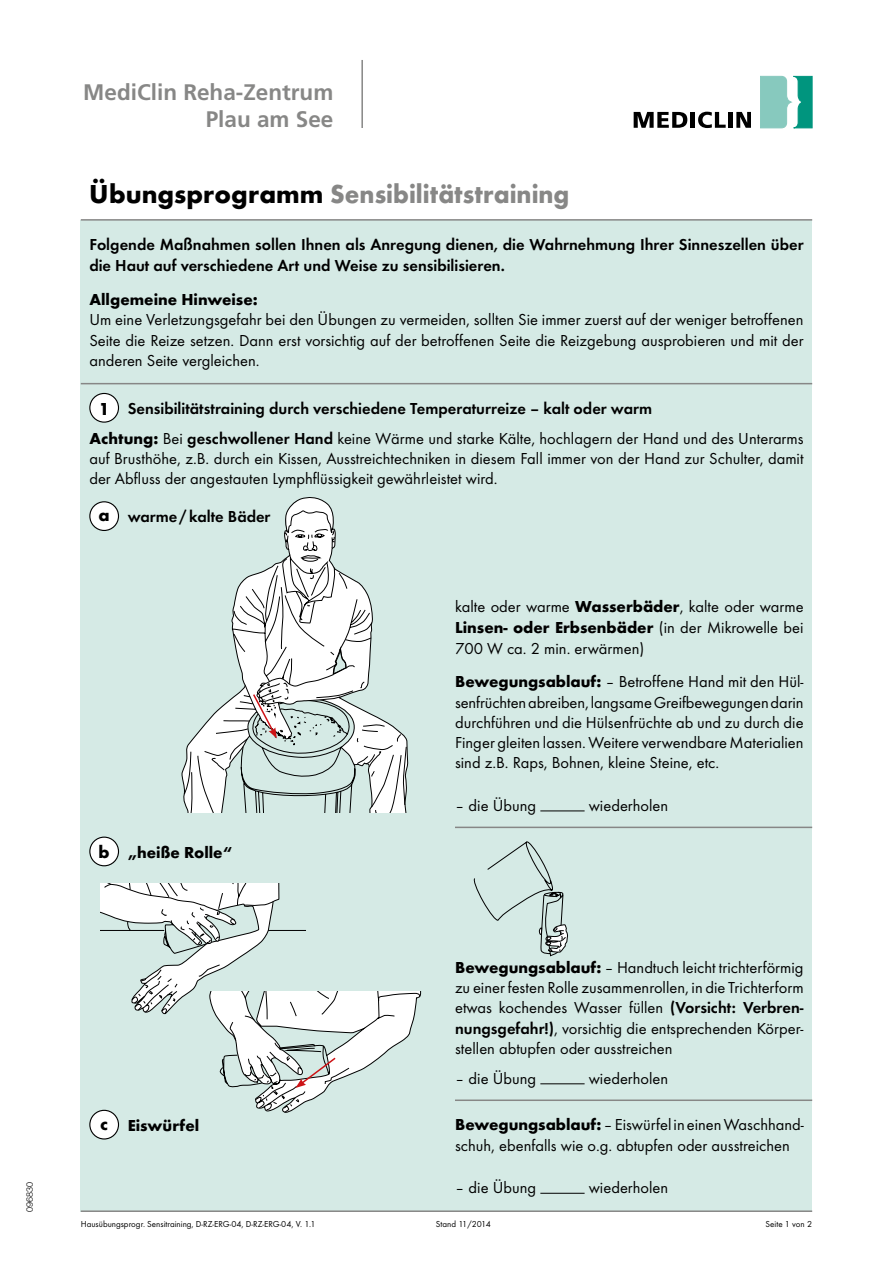
<style>
.page{position:relative;width:893px;height:1263px;background:#fff}
.page>*{position:absolute;margin:0;border:0;box-sizing:border-box;transform-origin:0 0}
.t1{font:700 27px "Futura T";color:#878786;scale:.95 1}
.t2{font:700 22.5px/26.7px "Frutiger";color:#878786;text-align:right}
.t3{font:700 18px "Futura T";color:#000}
.t4{font:16.5px/20.2px "Futura T";color:#000;text-align:justify}
.t5{font:600 16.5px/20.2px "Futura T";color:#000}
.t6{font:700 16.5px "Futura T";color:#000}
.t7{font:9px "Futura T";color:#000}
.t8{font:300 9px "Helvetica Neue";color:#000}
.s1{color:#000}
.s2{font-weight:700}
.s3{font-weight:600}
</style>
<div class="page">
<div style="left:81px;top:221px;width:731px;height:991px;background:#d5eae5"></div>
<hr style="left:361px;top:60px;width:2px;height:68px;background:#878786">
<hr style="left:81px;top:1210px;width:731px;height:2px;background:#878786">
<hr style="left:81px;top:383px;width:731px;height:1px;background:#878786">
<hr style="left:455px;top:827px;width:357px;height:1px;background:#878786">
<hr style="left:455px;top:1099px;width:357px;height:2px;background:#878786">
<hr style="left:81px;top:219px;width:731px;height:2px;background:#878786">
<svg style="left:184px;top:536px;width:223px;height:277px"></svg>
<svg style="left:284px;top:497px;width:52px;height:39px"></svg>
<svg style="left:473px;top:841px;width:95px;height:116px"></svg>
<svg style="left:101px;top:883px;width:321px;height:232px"></svg>
<svg style="left:251px;top:637px;width:121px;height:127px"></svg>
<svg style="left:760px;top:76px;width:53px;height:53px"></svg>
<svg style="left:634px;top:112px;width:53px;height:16px"></svg>
<hr style="left:691px;top:112px;width:4px;height:16px;background:#000">
<svg style="left:698px;top:112px;width:28px;height:16px"></svg>
<hr style="left:728px;top:112px;width:4px;height:16px;background:#000">
<svg style="left:736px;top:112px;width:15px;height:16px"></svg>
<div style="left:90px;top:393px;width:28px;height:29px;background:#fff;border-radius:50%"></div>
<div style="left:89px;top:393px;width:30px;height:30px;border:1px solid #000;border-radius:50%"></div>
<div style="left:90px;top:502px;width:28px;height:28px;background:#fff;border-radius:50%"></div>
<div style="left:89px;top:501px;width:30px;height:30px;border:1px solid #000;border-radius:50%"></div>
<div style="left:90px;top:837px;width:28px;height:29px;background:#fff;border-radius:50%"></div>
<div style="left:89px;top:836px;width:30px;height:30px;border:1px solid #000;border-radius:50%"></div>
<div style="left:90px;top:1110px;width:28px;height:29px;background:#fff;border-radius:50%"></div>
<div style="left:89px;top:1110px;width:30px;height:29px;border:1px solid #000;border-radius:50%"></div>
<hr style="left:540px;top:811px;width:45px;height:1px;background:#000">
<hr style="left:540px;top:1083px;width:45px;height:1px;background:#000">
<hr style="left:540px;top:1193px;width:45px;height:1px;background:#000">
<p class="t8" style="left:24px;top:1212px;width:32px;rotate:-90deg">096830</p>
<h2 class="t2" style="left:83px;top:79px;width:252px">MediClin Reha-Zentrum<br>Plau am See</h2>
<h1 class="t1" style="left:89px;top:178px;width:507px"><span class="s1">Übungsprogramm</span> Sensibilitätstraining</h1>
<p class="t5" style="left:89px;top:234px;width:716px">Folgende Maßnahmen sollen Ihnen als Anregung dienen, die Wahrnehmung Ihrer Sinneszellen über die Haut auf verschiedene Art und Weise zu sensibilisieren.</p>
<p class="t6" style="left:89px;top:290px;width:170px">Allgemeine Hinweise:</p>
<p class="t4" style="left:89px;top:310px;width:716px">Um eine Verletzungsgefahr bei den Übungen zu vermeiden, sollten Sie immer zuerst auf der weniger betroffenen Seite die Reize setzen. Dann erst vorsichtig auf der betroffenen Seite die Reizgebung ausprobieren und mit der anderen Seite vergleichen.</p>
<p class="t5" style="left:128px;top:398px;width:526px">Sensibilitätstraining durch verschiedene Temperaturreize – kalt oder warm</p>
<p class="t3" style="left:99px;top:398px;width:12px">1</p>
<p class="t4" style="left:89px;top:428px;width:716px"><span class="s2">Achtung:</span> Bei <span class="s3">geschwollener Hand</span> keine Wärme und starke Kälte, hochlagern der Hand und des Unterarms auf Brusthöhe, z.B. durch ein Kissen, Ausstreichtechniken in diesem Fall immer von der Hand zur Schulter, damit der Abfluss der angestauten Lymphflüssigkeit gewährleistet wird.</p>
<p class="t3" style="left:99px;top:504px;width:13px">a</p>
<p class="t5" style="left:128px;top:507px;width:144px">warme/kalte Bäder</p>
<p class="t4" style="left:455px;top:596px;width:350px;line-height:20.9px">kalte oder warme <span class="s2">Wasserbäder</span>, kalte oder warme <span class="s2">Linsen- oder Erbsenbäder</span> (in der Mikrowelle bei 700 W ca. 2 min. erwärmen)</p>
<p class="t4" style="left:455px;top:671px;width:350px"><span class="s2">Bewegungsablauf:</span> – Betroffene Hand mit den Hül&shy;senfrüchten abreiben, langsame Greifbewegungen darin durchführen und die Hülsenfrüchte ab und zu durch die Finger gleiten lassen. Weitere verwendbare Materialien sind z.B. Raps, Bohnen, kleine Steine, etc.</p>
<p class="t4" style="left:455px;top:795px;width:83px">– die Übung</p>
<p class="t4" style="left:589px;top:795px;width:81px">wiederholen</p>
<p class="t3" style="left:99px;top:841px;width:13px">b</p>
<p class="t6" style="left:128px;top:842px;width:106px">„heiße Rolle“</p>
<p class="t3" style="left:100px;top:1114px;width:9px">c</p>
<p class="t6" style="left:128px;top:1115px;width:73px">Eiswürfel</p>
<p class="t4" style="left:455px;top:957px;width:350px"><span class="s2">Bewegungsablauf:</span> – Handtuch leicht trichterförmig zu einer festen Rolle zusammenrollen, in die Trichterform etwas kochendes Wasser füllen <span class="s3">(Vorsicht: Verbren&shy;nungsgefahr!)</span>, vorsichtig die entsprechenden Körper&shy;stellen abtupfen oder ausstreichen</p>
<p class="t4" style="left:455px;top:1068px;width:83px">– die Übung</p>
<p class="t4" style="left:589px;top:1068px;width:81px">wiederholen</p>
<p class="t4" style="left:455px;top:1114px;width:350px"><span class="s2">Bewegungsablauf:</span> – Eiswürfel in einen Waschhand&shy;schuh, ebenfalls wie o.g. abtupfen oder ausstreichen</p>
<p class="t4" style="left:455px;top:1178px;width:83px">– die Übung</p>
<p class="t4" style="left:589px;top:1178px;width:81px">wiederholen</p>
<p class="t7" style="left:81px;top:1219px;width:236px">Hausübungsprogr. Sensitraining, D-RZ-ERG-04, D-RZ-ERG-04, V. 1.1</p>
<p class="t7" style="left:436px;top:1219px;width:57px">Stand 11/2014</p>
<p class="t7" style="left:765px;top:1219px;width:48px">Seite 1 von 2</p>
</div>
